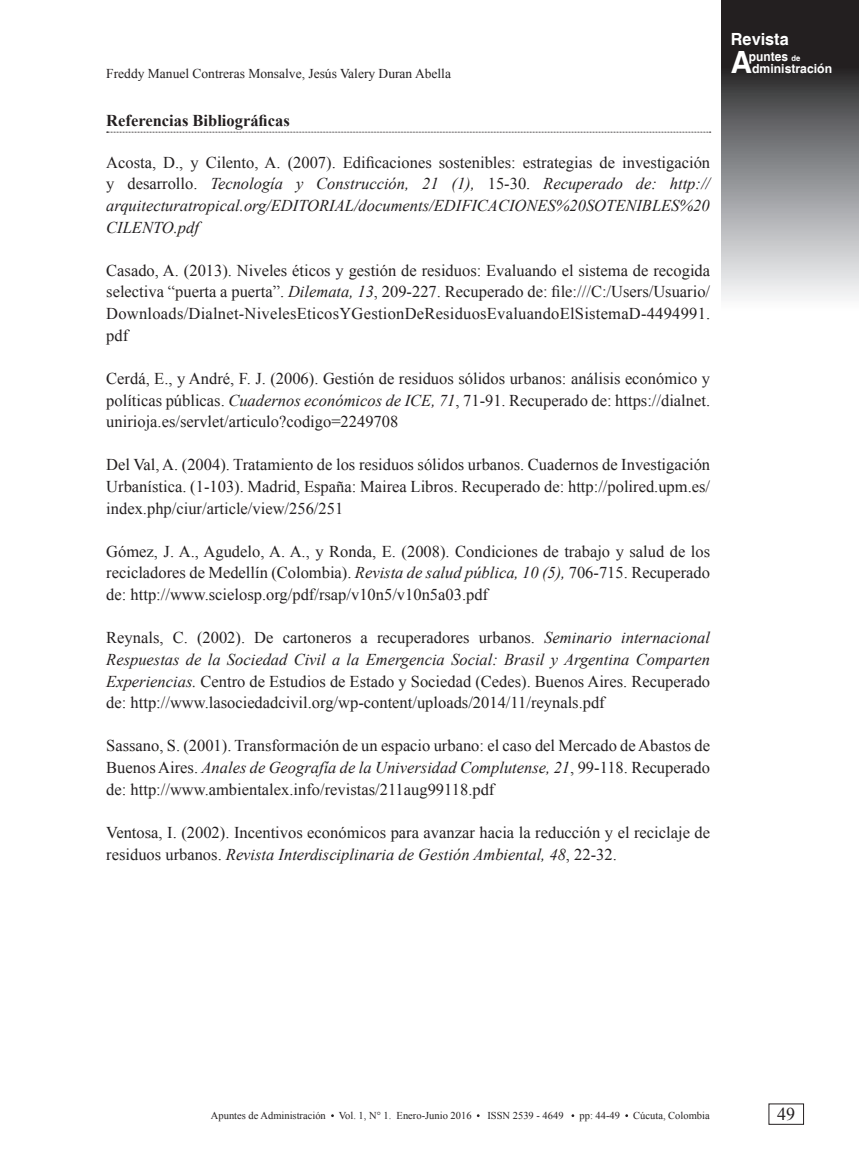
<style>
.page{position:relative;width:859px;height:1166px;background:#fff}
.page>*{position:absolute;margin:0;border:0;box-sizing:border-box;transform-origin:0 0}
.t1{font:700 30.6px "Helvetica";color:#fff}
.t2{font:18px "Times New Roman";color:#231f20}
.t3{font:700 16.8px "Helvetica";color:#fff}
.t4{font:16.5px/21.6px "Times New Roman";color:#231f20;text-align:justify}
.t5{font:italic 16.5px/21.6px "Times New Roman";color:#231f20;text-align:justify}
.t6{font:700 16.5px "Times New Roman";color:#231f20}
.t7{font:13.5px "Times New Roman";color:#231f20}
.t8{font:700 12.75px "Helvetica";color:#fff;scale:.94 1}
.t9{font:700 12.6px "Helvetica";color:#fff}
.t10{font:10.5px "Times New Roman";color:#231f20}
.s1{font-style:normal}
.s2{font-style:italic}
.s3{font-size:8.1px}
</style>
<div class="page">
<svg style="left:722px;top:0;width:137px;height:298px;background:#79797b"></svg>
<svg style="left:106px;top:131px;width:605px;height:2px"></svg>
<p class="t7" style="left:106px;top:65px;width:346px">Freddy Manuel Contreras Monsalve, Jesús Valery Duran Abella</p>
<p class="t6" style="left:106px;top:109px;width:185px">Referencias Bibliográficas</p>
<p class="t5" style="left:106px;top:151px;width:605px"><span class="s1">Acosta, D., y Cilento, A. (2007). Edificaciones sostenibles: estrategias de investigación y desarrollo.</span> Tecnología y Construcción, 21 (1), <span class="s1">15-30.</span> Recuperado de: http:// arquitecturatropical.org/EDITORIAL/documents/EDIFICACIONES%20SOTENIBLES%20<br>CILENTO.pdf</p>
<p class="t4" style="left:106px;top:259px;width:606px">Casado, A. (2013). Niveles éticos y gestión de residuos: Evaluando el sistema de recogida selectiva “puerta a puerta”. <span class="s2">Dilemata, 13</span>, 209-227. Recuperado de: file:///C:/Users/Usuario/ Downloads/Dialnet-NivelesEticosYGestionDeResiduosEvaluandoElSistemaD-4494991. pdf</p>
<p class="t4" style="left:106px;top:367px;width:605px">Cerdá, E., y André, F. J. (2006). Gestión de residuos sólidos urbanos: análisis económico y políticas públicas. <span class="s2">Cuadernos económicos de ICE, 71</span>, 71-91. Recuperado de: https://dialnet. unirioja.es/servlet/articulo?codigo=2249708</p>
<p class="t4" style="left:106px;top:453px;width:605px">Del Val, A. (2004). Tratamiento de los residuos sólidos urbanos. Cuadernos de Investigación Urbanística. (1-103). Madrid, España: Mairea Libros. Recuperado de: http://polired.upm.es/ index.php/ciur/article/view/256/251</p>
<p class="t4" style="left:106px;top:540px;width:605px">Gómez, J. A., Agudelo, A. A., y Ronda, E. (2008). Condiciones de trabajo y salud de los recicladores de Medellín (Colombia). <span class="s2">Revista de salud pública, 10 (5),</span> 706-715. Recuperado de: http://www.scielosp.org/pdf/rsap/v10n5/v10n5a03.pdf</p>
<p class="t4" style="left:106px;top:626px;width:605px">Reynals, C. (2002). De cartoneros a recuperadores urbanos. <span class="s2">Seminario internacional Respuestas de la Sociedad Civil a la Emergencia Social: Brasil y Argentina Comparten Experiencias.</span> Centro de Estudios de Estado y Sociedad (Cedes). Buenos Aires. Recuperado de: http://www.lasociedadcivil.org/wp-content/uploads/2014/11/reynals.pdf</p>
<p class="t4" style="left:106px;top:734px;width:605px">Sassano, S. (2001). Transformación de un espacio urbano: el caso del Mercado de Abastos de Buenos Aires. <span class="s2">Anales de Geografía de la Universidad Complutense, 21</span>, 99-118. Recuperado de: http://www.ambientalex.info/revistas/211aug99118.pdf</p>
<p class="t4" style="left:106px;top:821px;width:605px">Ventosa, I. (2002). Incentivos económicos para avanzar hacia la reducción y el reciclaje de residuos urbanos. <span class="s2">Revista Interdisciplinaria de Gestión Ambiental, 48</span>, 22-32.</p>
<p class="t3" style="left:731px;top:29px;width:59px">Revista</p>
<h1 class="t1" style="left:731px;top:43px;width:23px">A</h1>
<p class="t8" style="left:749px;top:49px;width:56px">puntes <span class="s3">de</span></p>
<p class="t9" style="left:752px;top:60px;width:81px">dministración</p>
<p class="t10" style="left:211px;top:1107px;width:262px">Apuntes de Administración Vol. 1, N° 1. Enero-Junio 2016</p>
<p class="t10" style="left:487px;top:1107px;width:78px">ISSN 2539 - 4649</p>
<p class="t10" style="left:579px;top:1107px;width:42px">pp: 44-49</p>
<p class="t10" style="left:633px;top:1107px;width:78px">Cúcuta, Colombia</p>
<p class="t2" style="left:777px;top:1101px;width:19px">49</p>
</div>
